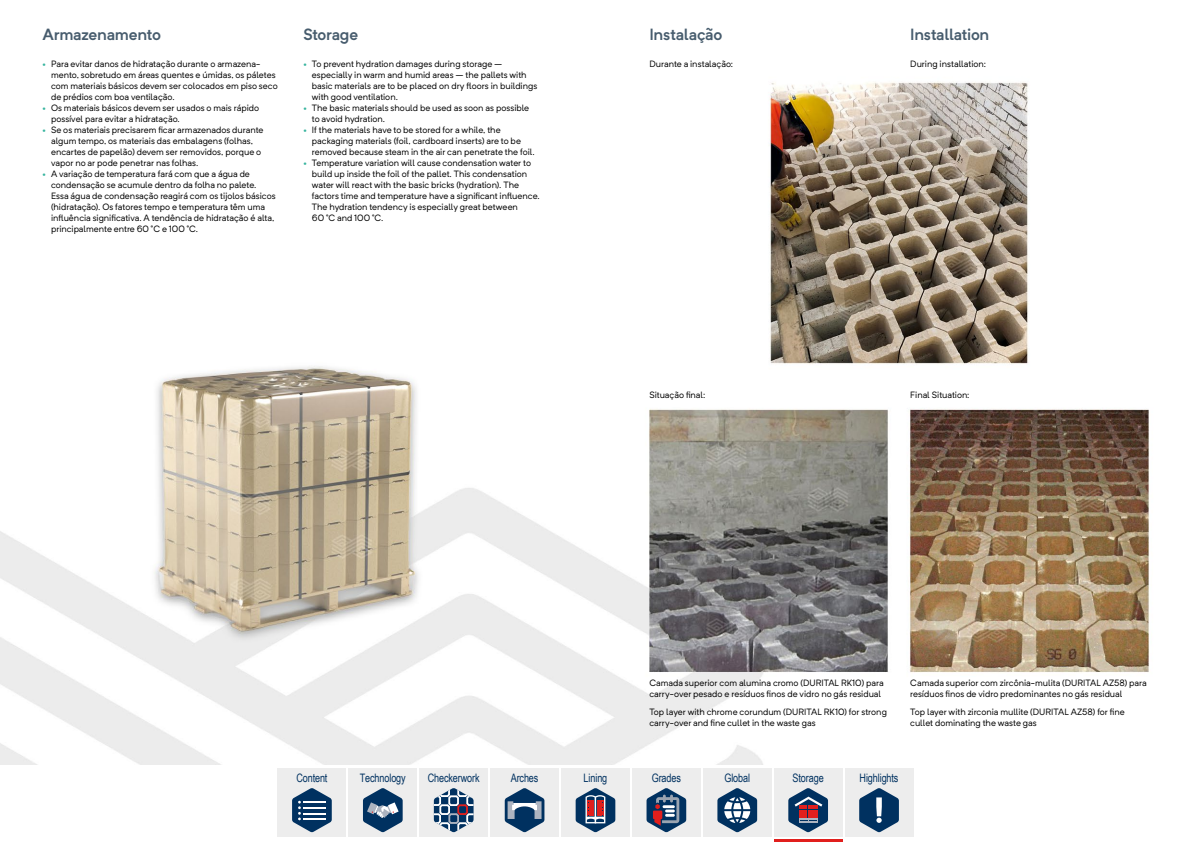
<style>
.page{position:relative;width:1191px;height:842px;background:#fff}
.page>*{position:absolute;margin:0;border:0;box-sizing:border-box;transform-origin:0 0}
.t1{font:600 16px "Neutrif Pro";letter-spacing:-.015em;color:#475c6d}
.t2{font:11.7px "Arial Narrow";letter-spacing:-.01em;color:#003160;scale:.95 1}
.t3{font:9px/11px "Neutrif Pro";color:#000}
.s1{color:#37b49e}
</style>
<div class="page">
<img style="left:0;top:81px;width:1149px;height:684px">
<div style="left:278px;top:768px;width:68px;height:68px;background:#ededed"></div>
<svg style="left:292px;top:788px;width:40px;height:44px"></svg>
<div style="left:703px;top:768px;width:68px;height:68px;background:#ededed"></div>
<div style="left:561px;top:768px;width:68px;height:68px;background:#ededed"></div>
<div style="left:632px;top:768px;width:68px;height:68px;background:#ededed"></div>
<div style="left:490px;top:768px;width:68px;height:68px;background:#ededed"></div>
<div style="left:774px;top:768px;width:68px;height:68px;background:#ededed"></div>
<div style="left:845px;top:768px;width:68px;height:68px;background:#ededed"></div>
<div style="left:349px;top:768px;width:68px;height:68px;background:#ededed"></div>
<div style="left:420px;top:768px;width:68px;height:68px;background:#ededed"></div>
<svg style="left:646px;top:788px;width:40px;height:44px"></svg>
<svg style="left:363px;top:788px;width:40px;height:44px"></svg>
<svg style="left:575px;top:788px;width:40px;height:44px"></svg>
<svg style="left:717px;top:788px;width:40px;height:44px"></svg>
<svg style="left:788px;top:788px;width:40px;height:44px"></svg>
<svg style="left:505px;top:788px;width:39px;height:44px"></svg>
<svg style="left:859px;top:788px;width:40px;height:44px"></svg>
<svg style="left:434px;top:788px;width:39px;height:44px"></svg>
<hr style="left:774px;top:839px;width:68px;height:3px;background:#e11f1d">
<h1 class="t1" style="left:43px;top:23px;width:120px">Armazenamento</h1>
<h1 class="t1" style="left:649px;top:23px;width:75px">Instalação</h1>
<h1 class="t1" style="left:303px;top:23px;width:56px">Storage</h1>
<h1 class="t1" style="left:910px;top:23px;width:81px">Installation</h1>
<p class="t3" style="left:51px;top:58px;width:228px;text-indent:-9px"><span class="s1">•</span> Para evitar danos de hidratação durante o armazena&shy;mento, sobretudo em áreas quentes e úmidas, os páletes com materiais básicos devem ser colocados em piso seco de prédios com boa ventilação.</p>
<p class="t3" style="left:51px;top:102px;width:210px;text-indent:-9px"><span class="s1">•</span> Os materiais básicos devem ser usados o mais rápido possível para evitar a hidratação.</p>
<p class="t3" style="left:51px;top:124px;width:214px;text-indent:-9px"><span class="s1">•</span> Se os materiais precisarem ficar armazenados durante algum tempo, os materiais das embalagens (folhas, encartes de papelão) devem ser removidos, porque o vapor no ar pode penetrar nas folhas.</p>
<p class="t3" style="left:51px;top:168px;width:226px;text-indent:-9px"><span class="s1">•</span> A variação de temperatura fará com que a água de condensação se acumule dentro da folha no palete.<br>Essa água de condensação reagirá com os tijolos básicos (hidratação). Os fatores tempo e temperatura têm uma influência significativa. A tendência de hidratação é alta, principalmente entre 60 °C e 100 °C.</p>
<p class="t3" style="left:312px;top:58px;width:227px;text-indent:-9px"><span class="s1">•</span> To prevent hydration damages during storage – especially in warm and humid areas – the pallets with basic materials are to be placed on dry floors in buildings with good ventilation.</p>
<p class="t3" style="left:312px;top:102px;width:219px;text-indent:-9px"><span class="s1">•</span> The basic materials should be used as soon as possible to avoid hydration.</p>
<p class="t3" style="left:312px;top:124px;width:224px;text-indent:-9px"><span class="s1">•</span> If the materials have to be stored for a while, the packaging materials (foil, cardboard inserts) are to be removed because steam in the air can penetrate the foil.</p>
<p class="t3" style="left:312px;top:157px;width:229px;text-indent:-9px"><span class="s1">•</span> Temperature variation will cause condensation water to build up inside the foil of the pallet. This condensation water will react with the basic bricks (hydration). The factors time and temperature have a significant influence.<br>The hydration tendency is especially great between<br>60 °C and 100 °C.</p>
<p class="t3" style="left:649px;top:58px;width:85px">Durante a instalação:</p>
<p class="t3" style="left:910px;top:58px;width:77px">During installation:</p>
<p class="t3" style="left:649px;top:389px;width:58px">Situação final:</p>
<p class="t3" style="left:910px;top:389px;width:61px">Final Situation:</p>
<p class="t3" style="left:649px;top:678px;width:236px">Camada superior com alumina cromo (DURITAL RK10) para carry-over pesado e resíduos finos de vidro no gás residual</p>
<p class="t3" style="left:649px;top:706px;width:239px">Top layer with chrome corundum (DURITAL RK10) for strong carry-over and fine cullet in the waste gas</p>
<p class="t3" style="left:910px;top:678px;width:238px">Camada superior com zircônia-mulita (DURITAL AZ58) para resíduos finos de vidro predominantes no gás residual</p>
<p class="t3" style="left:910px;top:706px;width:216px">Top layer with zirconia mullite (DURITAL AZ58) for fine cullet dominating the waste gas</p>
<p class="t2" style="left:296px;top:769px;width:34px">Content</p>
<p class="t2" style="left:360px;top:769px;width:50px">Technology</p>
<p class="t2" style="left:428px;top:769px;width:56px">Checkerwork</p>
<p class="t2" style="left:511px;top:769px;width:31px">Arches</p>
<p class="t2" style="left:583px;top:769px;width:26px">Lining</p>
<p class="t2" style="left:652px;top:769px;width:32px">Grades</p>
<p class="t2" style="left:724px;top:769px;width:29px">Global</p>
<p class="t2" style="left:792px;top:769px;width:34px">Storage</p>
<p class="t2" style="left:859px;top:769px;width:42px">Highlights</p>
</div>
